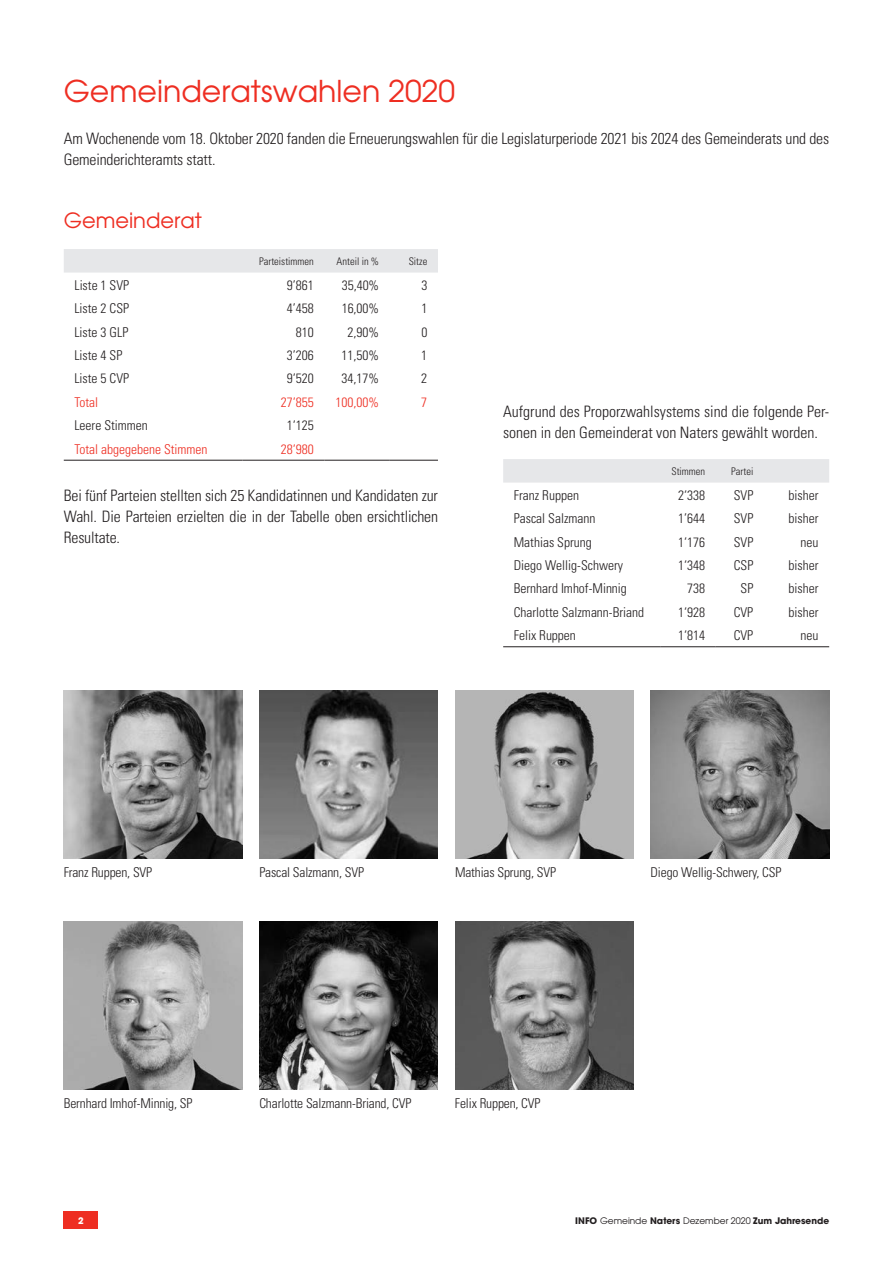
<style>
.page{position:relative;width:893px;height:1263px;background:#fff}
.page>*{position:absolute;margin:0;border:0;box-sizing:border-box;transform-origin:0 0}
.t1{font:30px "Avant Garde";color:#ee2e22}
.t2{font:21px "Avant Garde";color:#ee2e22}
.t3{font:300 condensed 15.75px/21px "Univers";letter-spacing:-.01em;color:#231f20}
.t4{font:300 condensed 13.5px "Univers";color:#231f20}
.t5{font:300 condensed 13.5px "Univers";color:#ee2e22}
.t6{font:300 condensed 10.5px "Univers";color:#231f20}
.t7{font:700 9px "Avant Garde";color:#231f20}
.t8{font:700 9px "Avant Garde";color:#fff}
.s1{font-weight:400}
</style>
<div class="page">
<div style="left:64px;top:1212px;width:34px;height:17px;background:#ee2e22"></div>
<div style="left:64px;top:249px;width:374px;height:24px;background:#e6e7e9"></div>
<hr style="left:64px;top:460px;width:178px;height:1px;background:#231f20">
<hr style="left:242px;top:460px;width:83px;height:1px;background:#231f20">
<hr style="left:325px;top:460px;width:65px;height:1px;background:#231f20">
<hr style="left:390px;top:460px;width:48px;height:1px;background:#231f20">
<div style="left:503px;top:459px;width:326px;height:24px;background:#e6e7e9"></div>
<hr style="left:503px;top:646px;width:158px;height:1px;background:#231f20">
<hr style="left:661px;top:646px;width:55px;height:1px;background:#231f20">
<hr style="left:716px;top:646px;width:48px;height:1px;background:#231f20">
<hr style="left:764px;top:646px;width:65px;height:1px;background:#231f20">
<img style="left:259px;top:690px;width:179px;height:168px">
<img style="left:651px;top:690px;width:178px;height:168px">
<img style="left:455px;top:690px;width:179px;height:168px">
<img style="left:259px;top:921px;width:179px;height:168px">
<img style="left:64px;top:921px;width:178px;height:168px">
<img style="left:455px;top:921px;width:179px;height:168px">
<img style="left:64px;top:690px;width:178px;height:168px">
<p class="t1" style="left:64px;top:72px;width:393px">Gemeinderatswahlen 2020</p>
<p class="t3" style="left:64px;top:128px;width:767px">Am Wochenende vom 18. Oktober 2020 fanden die Erneuerungswahlen für die Legislaturperiode 2021 bis 2024 des Gemeinderats und des<br>Gemeinderichteramts statt.</p>
<p class="t2" style="left:64px;top:207px;width:140px">Gemeinderat</p>
<p class="t6" style="left:259px;top:255px;width:56px">Parteistimmen</p>
<p class="t6" style="left:337px;top:255px;width:44px">Anteil in %</p>
<p class="t6" style="left:409px;top:255px;width:20px">Sitze</p>
<p class="t4" style="left:74px;top:277px;width:56px">Liste 1 SVP</p>
<p class="t4" style="left:287px;top:277px;width:28px">9’861</p>
<p class="t4" style="left:342px;top:277px;width:39px">35,40%</p>
<p class="t4" style="left:421px;top:277px;width:7px">3</p>
<p class="t4" style="left:74px;top:300px;width:56px">Liste 2 CSP</p>
<p class="t4" style="left:287px;top:300px;width:28px">4’458</p>
<p class="t4" style="left:342px;top:300px;width:39px">16,00%</p>
<p class="t4" style="left:421px;top:300px;width:7px">1</p>
<p class="t4" style="left:74px;top:324px;width:55px">Liste 3 GLP</p>
<p class="t4" style="left:296px;top:324px;width:19px">810</p>
<p class="t4" style="left:348px;top:324px;width:33px">2,90%</p>
<p class="t4" style="left:421px;top:324px;width:7px">0</p>
<p class="t4" style="left:74px;top:347px;width:49px">Liste 4 SP</p>
<p class="t4" style="left:287px;top:347px;width:28px">3’206</p>
<p class="t4" style="left:342px;top:347px;width:39px">11,50%</p>
<p class="t4" style="left:421px;top:347px;width:7px">1</p>
<p class="t4" style="left:74px;top:371px;width:56px">Liste 5 CVP</p>
<p class="t4" style="left:287px;top:371px;width:28px">9‘520</p>
<p class="t4" style="left:342px;top:371px;width:39px">34,17%</p>
<p class="t4" style="left:421px;top:371px;width:7px">2</p>
<p class="t5" style="left:74px;top:394px;width:25px">Total</p>
<p class="t5" style="left:281px;top:394px;width:34px">27‘855</p>
<p class="t5" style="left:336px;top:394px;width:45px">100,00%</p>
<p class="t5" style="left:421px;top:394px;width:7px">7</p>
<p class="t4" style="left:74px;top:417px;width:75px">Leere Stimmen</p>
<p class="t4" style="left:287px;top:417px;width:28px">1‘125</p>
<p class="t5" style="left:74px;top:441px;width:135px">Total abgegebene Stimmen</p>
<p class="t5" style="left:281px;top:441px;width:34px">28‘980</p>
<p class="t3" style="left:64px;top:485px;width:376px;text-align:justify">Bei fünf Parteien stellten sich 25 Kandidatinnen und Kandidaten zur Wahl. Die Parteien erzielten die in der Tabelle oben ersichtlichen Resultate.</p>
<p class="t3" style="left:503px;top:401px;width:327px">Aufgrund des Proporzwahlsystems sind die folgende Per&shy;sonen in den Gemeinderat von Naters gewählt worden.</p>
<p class="t6" style="left:671px;top:465px;width:35px">Stimmen</p>
<p class="t6" style="left:731px;top:465px;width:24px">Partei</p>
<p class="t4" style="left:514px;top:487px;width:67px">Franz Ruppen</p>
<p class="t4" style="left:678px;top:487px;width:28px">2‘338</p>
<p class="t4" style="left:734px;top:487px;width:21px">SVP</p>
<p class="t4" style="left:789px;top:487px;width:31px">bisher</p>
<p class="t4" style="left:514px;top:510px;width:83px">Pascal Salzmann</p>
<p class="t4" style="left:678px;top:510px;width:28px">1’644</p>
<p class="t4" style="left:734px;top:510px;width:21px">SVP</p>
<p class="t4" style="left:788px;top:510px;width:31px">bisher</p>
<p class="t4" style="left:514px;top:534px;width:79px">Mathias Sprung</p>
<p class="t4" style="left:678px;top:534px;width:28px">1‘176</p>
<p class="t4" style="left:734px;top:534px;width:21px">SVP</p>
<p class="t4" style="left:800px;top:534px;width:19px">neu</p>
<p class="t4" style="left:514px;top:557px;width:111px">Diego Wellig-Schwery</p>
<p class="t4" style="left:678px;top:557px;width:28px">1‘348</p>
<p class="t4" style="left:734px;top:557px;width:21px">CSP</p>
<p class="t4" style="left:788px;top:557px;width:31px">bisher</p>
<p class="t4" style="left:514px;top:581px;width:115px">Bernhard Imhof-Minnig</p>
<p class="t4" style="left:687px;top:581px;width:19px">738</p>
<p class="t4" style="left:741px;top:581px;width:14px">SP</p>
<p class="t4" style="left:788px;top:581px;width:31px">bisher</p>
<p class="t4" style="left:514px;top:604px;width:132px">Charlotte Salzmann-Briand</p>
<p class="t4" style="left:678px;top:604px;width:28px">1‘928</p>
<p class="t4" style="left:734px;top:604px;width:21px">CVP</p>
<p class="t4" style="left:788px;top:604px;width:31px">bisher</p>
<p class="t4" style="left:514px;top:627px;width:64px">Felix Ruppen</p>
<p class="t4" style="left:678px;top:627px;width:28px">1‘814</p>
<p class="t4" style="left:734px;top:627px;width:21px">CVP</p>
<p class="t4" style="left:800px;top:627px;width:19px">neu</p>
<p class="t4" style="left:64px;top:864px;width:90px">Franz Ruppen, SVP</p>
<p class="t4" style="left:259px;top:864px;width:106px">Pascal Salzmann, SVP</p>
<p class="t4" style="left:455px;top:864px;width:103px">Mathias Sprung, SVP</p>
<p class="t4" style="left:651px;top:864px;width:132px">Diego Wellig-Schwery, CSP</p>
<p class="t4" style="left:64px;top:1095px;width:130px">Bernhard Imhof-Minnig, SP</p>
<p class="t4" style="left:259px;top:1095px;width:154px">Charlotte Salzmann-Briand, CVP</p>
<p class="t4" style="left:455px;top:1095px;width:87px">Felix Ruppen, CVP</p>
<p class="t8" style="left:78px;top:1215px;width:7px">2</p>
<p class="t7" style="left:575px;top:1215px;width:255px">INFO <span class="s1">Gemeinde</span> Naters <span class="s1">Dezember 2020</span> Zum Jahresende</p>
</div>
